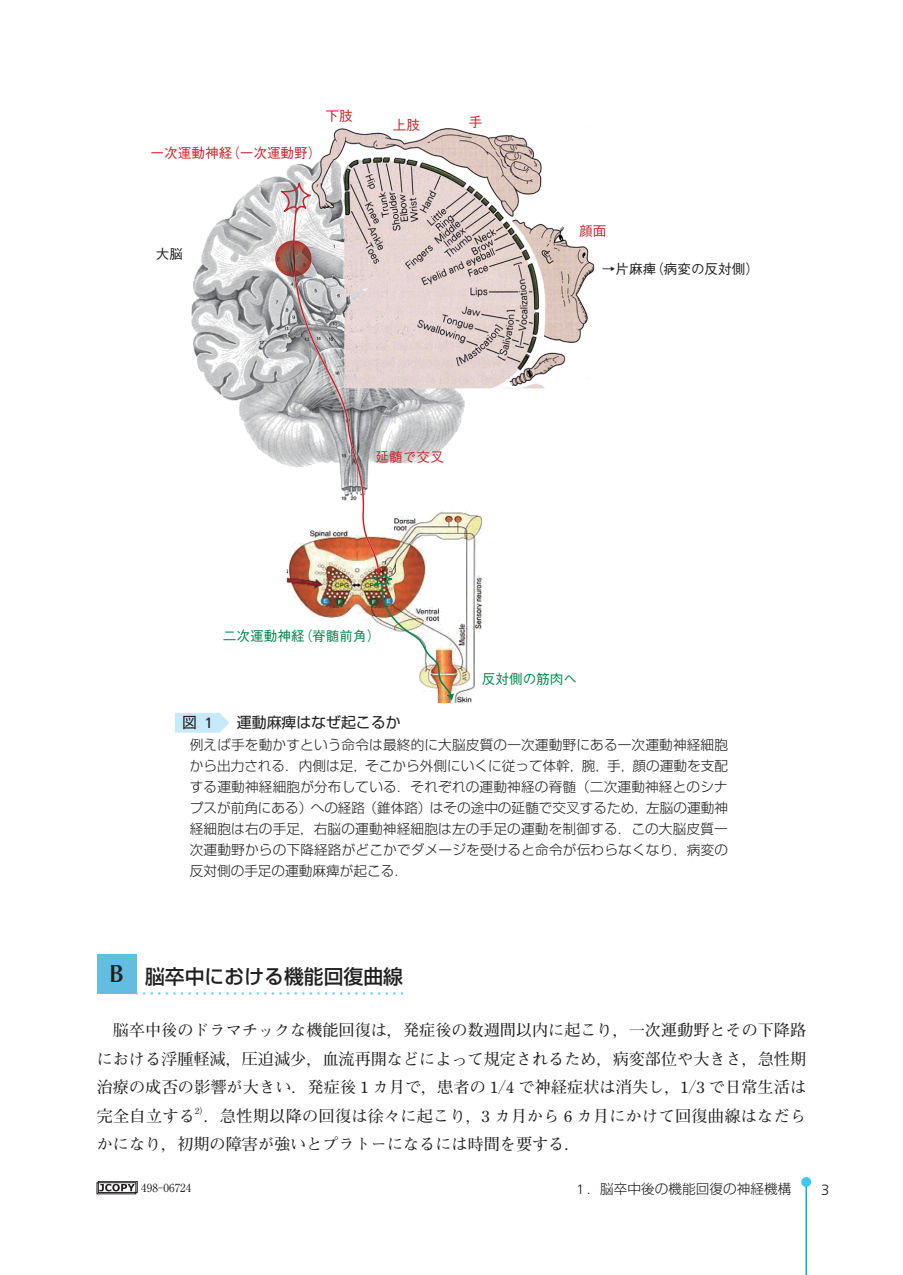
<style>
.page{position:relative;width:903px;height:1275px;background:#fff}
.page>*{position:absolute;margin:0;border:0;box-sizing:border-box;transform-origin:0 0}
.t1{font:500 19.78px "Shin Go Pr 5";color:#231f20}
.t2{font:700 16.1px/28.5px "Futo Min A101 Pr 5";letter-spacing:.005em;color:#231f20;text-align:justify}
.t3{font:14.88px "Shin Go Pr 5";color:#231f20}
.t4{font:300 14.88px "Frutiger LT Std";color:#231f20}
.t5{font:300 13.65px/21.2px "Shin Go Pr 5";color:#231f20;text-align:justify}
.t6{font:13.65px "Gothic BBB Pr 5 Medium 90 msp RKSJ H";color:#c8242b}
.t7{font:13.65px "Gothic BBB Pr 5 Medium 90 msp RKSJ H";color:#00854a}
.t8{font:13.65px "Gothic BBB Pr 5 Medium 90 msp RKSJ H";color:#231f20}
.t9{font:11.2px "Ryumin Pr 5";color:#231f20}
.t10{font:8.92px "Century Oldstyle BT";color:#231f20}
.s1{font-family:"Frutiger LT Std"}
.s2{font-family:"Optima LT Std";font-weight:600;font-size:24.85px}
.s3{font-family:"Century Oldstyle BT";font-weight:400}
.s4{font-family:"Matisse Pro M";font-weight:400}
.s5{font-family:"Futo Min A101 Pr 5";font-weight:700}
</style>
<div class="page">
<div style="left:97px;top:954px;width:39px;height:39px;background:#62bde0"></div>
<svg style="left:136px;top:992px;width:267px;height:3px"></svg>
<svg style="left:100px;top:1184px;width:34px;height:7px"></svg>
<div style="left:98px;top:1181px;width:39px;height:12px;border:1px solid #231f20"></div>
<hr style="left:805px;top:1182px;width:2px;height:93px;background:#00aeef">
<div style="left:801px;top:1177px;width:10px;height:10px;background:#40c7f4;border-radius:50%"></div>
<img style="left:191px;top:128px;width:403px;height:575px">
<img style="left:275px;top:240px;width:5px;height:37px">
<img style="left:280px;top:182px;width:174px;height:519px">
<svg style="left:175px;top:713px;width:54px;height:20px"></svg>
<p class="t6" style="left:151px;top:142px;width:173px">一次運動神経（一次運動野）</p>
<p class="t6" style="left:326px;top:105px;width:29px">下肢</p>
<p class="t8" style="left:156px;top:243px;width:29px">大脳</p>
<p class="t6" style="left:393px;top:114px;width:29px">上肢</p>
<p class="t6" style="left:469px;top:111px;width:15px">手</p>
<p class="t6" style="left:376px;top:446px;width:70px">延髄で交叉</p>
<p class="t7" style="left:223px;top:625px;width:159px">二次運動神経（脊髄前角）</p>
<p class="t6" style="left:579px;top:220px;width:29px">顔面</p>
<p class="t8" style="left:602px;top:258px;width:159px">→片麻痺（病変の反対側）</p>
<p class="t7" style="left:482px;top:668px;width:97px">反対側の筋肉へ</p>
<p class="t3" style="left:182px;top:715px;width:32px">図 <span class="s1">1</span></p>
<p class="t3" style="left:237px;top:715px;width:165px">運動麻痺はなぜ起こるか</p>
<p class="t5" style="left:190px;top:734px;width:540px">例えば手を動かすという命令は最終的に大脳皮質の一次運動野にある一次運動神経細胞から出力される．内側は足，そこから外側にいくに従って体幹，腕，手，顔の運動を支配する運動神経細胞が分布している．それぞれの運動神経の脊髄（二次運動神経とのシナプスが前角にある）への経路（錐体路）はその途中の延髄で交叉するため，左脳の運動神経細胞は右の手足，右脳の運動神経細胞は左の手足の運動を制御する．この大脳皮質一次運動野からの下降経路がどこかでダメージを受けると命令が伝わらなくなり，病変の反対側の手足の運動麻痺が起こる．</p>
<h1 class="t1" style="left:109px;top:967px;width:295px"><span class="s2">B</span> 脳卒中における機能回復曲線</h1>
<p class="t2" style="left:97px;top:1016px;width:711px;text-indent:16px">脳卒中後のドラマチックな機能回復は，発症後の数週間以内に起こり，一次運動野とその下降路における浮腫軽減，圧迫減少，血流再開などによって規定されるため，病変部位や大きさ，急性期治療の成否の影響が大きい．発症後 <span class="s3">1</span> カ月で，患者の <span class="s3">1</span><span class="s4">／</span><span class="s3">4</span> で神経症状は消失し，<span class="s3">1</span><span class="s4">／</span><span class="s3">3</span> で日常生活は完全自立する</p>
<p class="t10" style="left:195px;top:1105px;width:10px">2<span class="s5">)</span></p>
<p class="t2" style="left:97px;top:1101px;width:711px;text-indent:107px">．急性期以降の回復は徐々に起こり，<span class="s3">3</span> カ月から <span class="s3">6</span> カ月にかけて回復曲線はなだらかになり，初期の障害が強いとプラトーになるには時間を要する．</p>
<p class="t9" style="left:141px;top:1181px;width:52px">498-06724</p>
<p class="t5" style="left:576px;top:1179px;width:216px"><span class="s1">1</span> ．脳卒中後の機能回復の神経機構</p>
<p class="t4" style="left:821px;top:1181px;width:10px">3</p>
</div>
